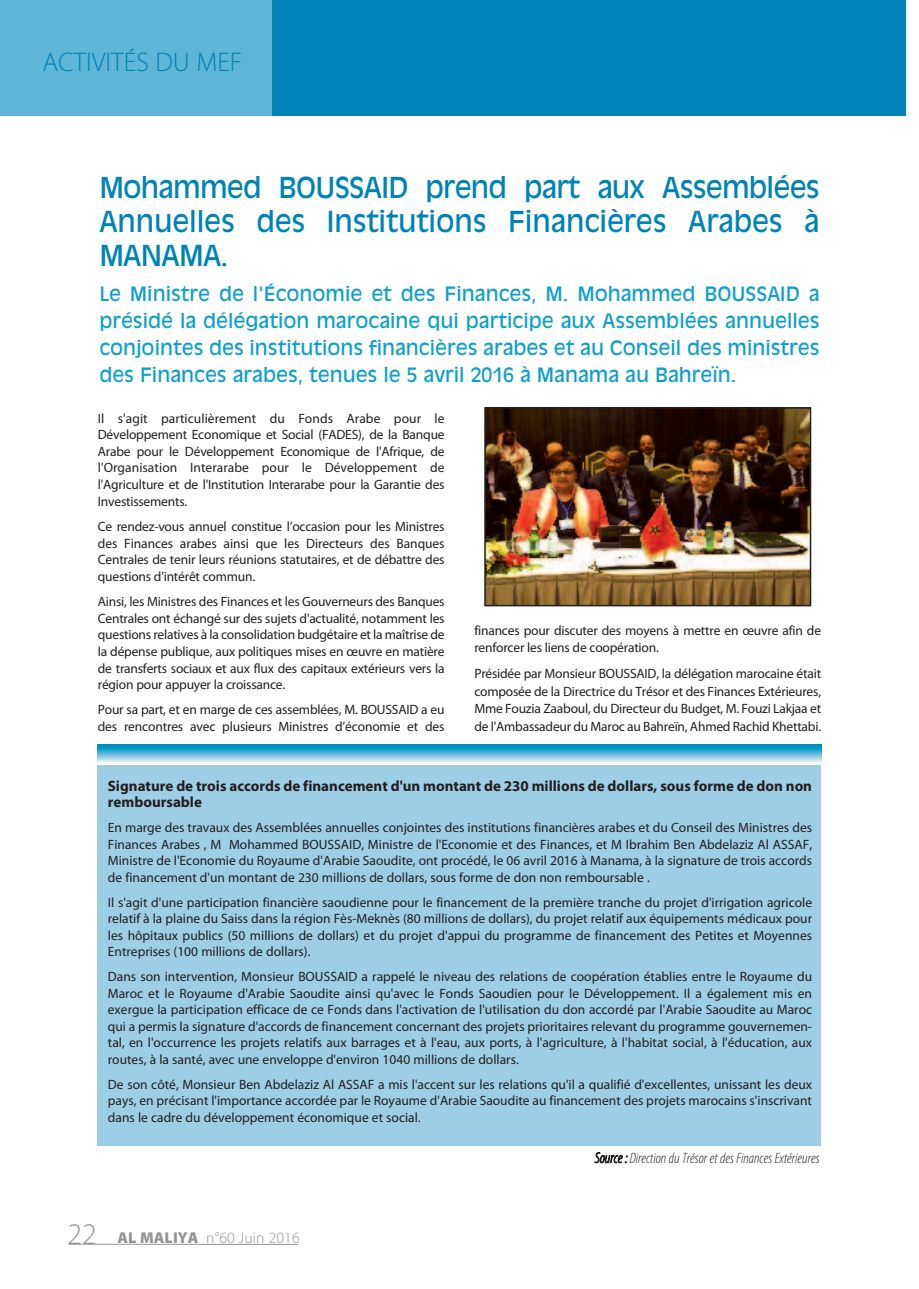
<style>
.page{position:relative;width:919px;height:1289px;background:#fff}
.page>*{position:absolute;margin:0;border:0;box-sizing:border-box;transform-origin:0 0}
.t1{font:28.5px/34.2px "Antique Olive";letter-spacing:-.005em;color:#0083b6;text-align:justify}
.t2{font:300 27px "Myriad Pro";color:#0083b6}
.t3{font:19.5px/27px "Antique Olive";color:#109fc9;text-align:justify}
.t4{font:300 15.75px "Myriad Pro";letter-spacing:.005em;color:#939598}
.t5{font:700 15px/16.5px "Myriad Pro";color:#231f20}
.t6{font:italic 300 condensed 15px "Myriad Pro";color:#231f20}
.t7{font:13.5px/16.6px "Myriad Pro";letter-spacing:-.015em;color:#231f20;text-align:justify}
.s1{font-size:30px}
.s2{font-weight:900}
</style>
<div class="page">
<img style="left:487px;top:410px;width:321px;height:193px">
<div style="left:484px;top:407px;width:327px;height:199px;border:2px solid #231f20"></div>
<div style="left:98px;top:765px;width:723px;height:380px;background:#9dcee6"></div>
<svg style="left:98px;top:744px;width:723px;height:17px;background:#52b2d4"></svg>
<div style="left:0;top:0;width:276px;height:116px;background:#5eb5d7"></div>
<div style="left:272px;top:0;width:634px;height:116px;background:#0083b6"></div>
<hr style="left:68px;top:1243px;width:230px;height:1px;background:#939598">
<p class="t2" style="left:42px;top:52px;width:201px">ACTIVITÉS DU MEF</p>
<p class="t1" style="left:99px;top:171px;width:721px">Mohammed BOUSSAID prend part aux Assemblées Annuelles des Institutions Financières Arabes à MANAMA.</p>
<p class="t3" style="left:99px;top:281px;width:721px">Le Ministre de l'Économie et des Finances, M. Mohammed BOUSSAID a présidé la délégation marocaine qui participe aux Assemblées annuelles conjointes des institutions financières arabes et au Conseil des ministres des Finances arabes, tenues le 5 avril 2016 à Manama au Bahreïn.</p>
<p class="t7" style="left:98px;top:411px;width:348px">Il s'agit particulièrement du Fonds Arabe pour le Développement Economique et Social (FADES), de la Banque Arabe pour le Développement Economique de l'Afrique, de l'Organisation Interarabe pour le Développement de l'Agriculture et de l'Institution Interarabe pour la Garantie des Investissements.</p>
<p class="t7" style="left:98px;top:519px;width:348px">Ce rendez-vous annuel constitue l’occasion pour les Ministres des Finances arabes ainsi que les Directeurs des Banques Centrales de tenir leurs réunions statutaires, et de débattre des questions d'intérêt commun.</p>
<p class="t7" style="left:98px;top:594px;width:348px">Ainsi, les Ministres des Finances et les Gouverneurs des Banques Centrales ont échangé sur des sujets d'actualité, notamment les questions relatives à la consolidation budgétaire et la maîtrise de la dépense publique, aux politiques mises en œuvre en matière de transferts sociaux et aux flux des capitaux extérieurs vers la région pour appuyer la croissance.</p>
<p class="t7" style="left:98px;top:702px;width:348px">Pour sa part, et en marge de ces assemblées, M. BOUSSAID a eu des rencontres avec plusieurs Ministres d’économie et des</p>
<p class="t7" style="left:474px;top:622px;width:348px;line-height:17.5px">finances pour discuter des moyens à mettre en œuvre afin de renforcer les liens de coopération.</p>
<p class="t7" style="left:474px;top:666px;width:348px;line-height:17.5px">Présidée par Monsieur BOUSSAID, la délégation marocaine était composée de la Directrice du Trésor et des Finances Extérieures, Mme Fouzia Zaaboul, du Directeur du Budget, M. Fouzi Lakjaa et de l'Ambassadeur du Maroc au Bahreïn, Ahmed Rachid Khettabi.</p>
<p class="t5" style="left:108px;top:778px;width:705px">Signature de trois accords de financement d'un montant de 230 millions de dollars, sous forme de don non remboursable</p>
<p class="t7" style="left:108px;top:820px;width:705px">En marge des travaux des Assemblées annuelles conjointes des institutions financières arabes et du Conseil des Ministres des Finances Arabes , M Mohammed BOUSSAID, Ministre de l'Economie et des Finances, et M Ibrahim Ben Abdelaziz Al ASSAF, Ministre de l'Economie du Royaume d'Arabie Saoudite, ont procédé, le 06 avril 2016 à Manama, à la signature de trois accords de financement d'un montant de 230 millions de dollars, sous forme de don non remboursable .</p>
<p class="t7" style="left:108px;top:895px;width:705px">Il s'agit d'une participation financière saoudienne pour le financement de la première tranche du projet d'irrigation agricole relatif à la plaine du Saiss dans la région Fès-Meknès (80 millions de dollars), du projet relatif aux équipements médicaux pour les hôpitaux publics (50 millions de dollars) et du projet d'appui du programme de financement des Petites et Moyennes Entreprises (100 millions de dollars).</p>
<p class="t7" style="left:108px;top:969px;width:705px">Dans son intervention, Monsieur BOUSSAID a rappelé le niveau des relations de coopération établies entre le Royaume du Maroc et le Royaume d'Arabie Saoudite ainsi qu'avec le Fonds Saoudien pour le Développement. Il a également mis en exergue la participation efficace de ce Fonds dans l'activation de l'utilisation du don accordé par l'Arabie Saoudite au Maroc qui a permis la signature d'accords de financement concernant des projets prioritaires relevant du programme gouvernemen&shy;tal, en l'occurrence les projets relatifs aux barrages et à l'eau, aux ports, à l'agriculture, à l'habitat social, à l'éducation, aux routes, à la santé, avec une enveloppe d'environ 1040 millions de dollars.</p>
<p class="t7" style="left:108px;top:1077px;width:705px">De son côté, Monsieur Ben Abdelaziz Al ASSAF a mis l'accent sur les relations qu'il a qualifié d'excellentes, unissant les deux pays, en précisant l'importance accordée par le Royaume d'Arabie Saoudite au financement des projets marocains s'inscrivant dans le cadre du développement économique et social.</p>
<p class="t4" style="left:67px;top:1231px;width:234px"><span class="s1">22</span> <span class="s2">AL MALIYA</span> n°60 Juin 2016</p>
<p class="t6" style="left:595px;top:1152px;width:226px">Source : Direction du Trésor et des Finances Extérieures</p>
</div>
